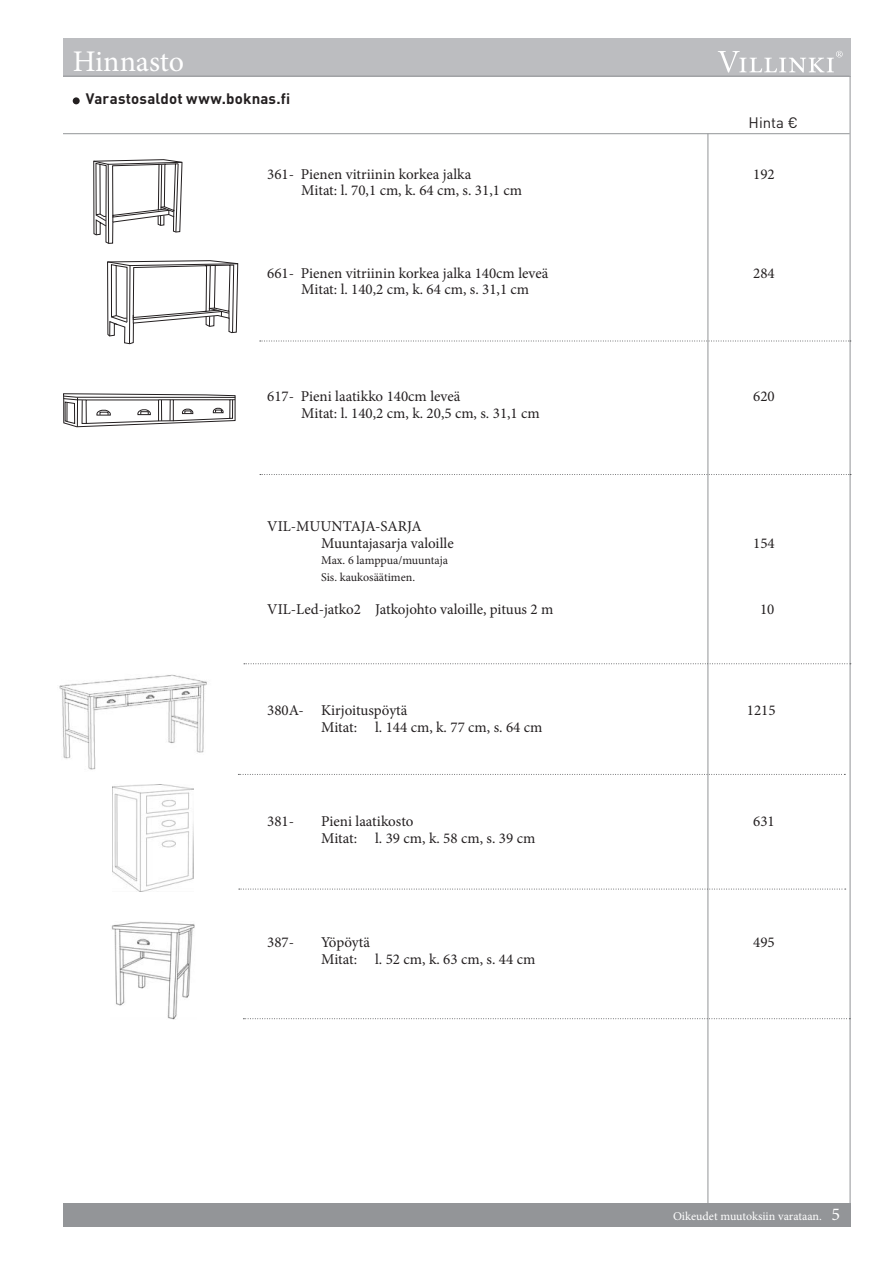
<style>
.page{position:relative;width:893px;height:1263px;background:#fff}
.page>*{position:absolute;margin:0;border:0;box-sizing:border-box;transform-origin:0 0}
.t1{font:30px "Minion Pro";color:#fff}
.t2{font:15px/16.5px "Minion Pro";color:#231f20}
.t3{font:700 15px "DINOT";letter-spacing:.015em;color:#231f20}
.t4{font:15px "DINOT";color:#231f20}
.t5{font:12px/16.5px "Minion Pro";color:#231f20}
.t6{font:12px "Minion Pro";color:#fff}
.s1{font-size:18px}
</style>
<div class="page">
<div style="left:63px;top:1203px;width:787px;height:24px;background:#939598"></div>
<div style="left:63px;top:38px;width:787px;height:38px;background:#bcbdc0"></div>
<div style="left:73px;top:97px;width:7px;height:7px;background:#231f20;border-radius:50%"></div>
<hr style="left:63px;top:133px;width:787px;height:1px;background:#939598">
<hr style="left:63px;top:76px;width:787px;height:1px;background:#939598">
<hr style="left:850px;top:76px;width:1px;height:1129px;background:#939598">
<hr style="left:707px;top:134px;width:1px;height:1071px;background:#939598">
<svg style="left:718px;top:51px;width:125px;height:22px"></svg>
<svg style="left:260px;top:341px;width:591px;height:1px"></svg>
<svg style="left:244px;top:663px;width:607px;height:1px"></svg>
<svg style="left:93px;top:159px;width:89px;height:85px"></svg>
<svg style="left:107px;top:260px;width:131px;height:84px"></svg>
<img style="left:59px;top:674px;width:148px;height:96px">
<img style="left:113px;top:785px;width:81px;height:106px">
<svg style="left:239px;top:889px;width:607px;height:1px"></svg>
<svg style="left:238px;top:774px;width:607px;height:1px"></svg>
<svg style="left:63px;top:393px;width:173px;height:34px"></svg>
<svg style="left:260px;top:474px;width:591px;height:1px"></svg>
<img style="left:111px;top:921px;width:84px;height:99px">
<svg style="left:243px;top:1018px;width:607px;height:1px"></svg>
<h1 class="t1" style="left:73px;top:42px;width:113px">Hinnasto</h1>
<p class="t3" style="left:86px;top:89px;width:206px">Varastosaldot www.boknas.fi</p>
<p class="t4" style="left:749px;top:114px;width:51px">Hinta €</p>
<p class="t2" style="left:267px;top:166px;width:206px">361- Pienen vitriinin korkea jalka</p>
<p class="t2" style="left:753px;top:166px;width:23px">192</p>
<p class="t2" style="left:301px;top:182px;width:222px">Mitat: l. 70,1 cm, k. 64 cm, s. 31,1 cm</p>
<p class="t2" style="left:267px;top:265px;width:283px">661- Pienen vitriinin korkea jalka 140cm leveä</p>
<p class="t2" style="left:753px;top:265px;width:23px">284</p>
<p class="t2" style="left:301px;top:281px;width:229px">Mitat: l. 140,2 cm, k. 64 cm, s. 31,1 cm</p>
<p class="t2" style="left:267px;top:388px;width:195px">617- Pieni laatikko 140cm leveä</p>
<p class="t2" style="left:753px;top:388px;width:23px">620</p>
<p class="t2" style="left:301px;top:405px;width:240px">Mitat: l. 140,2 cm, k. 20,5 cm, s. 31,1 cm</p>
<p class="t2" style="left:321px;top:518px;width:134px;text-indent:-54px">VIL-MUUNTAJA-SARJA<br>Muuntajasarja valoille</p>
<p class="t2" style="left:753px;top:535px;width:23px">154</p>
<p class="t5" style="left:321px;top:552px;width:128px">Max. 6 lamppua/muuntaja<br>Sis. kaukosäätimen.</p>
<p class="t2" style="left:267px;top:601px;width:288px">VIL-Led-jatko2 Jatkojohto valoille, pituus 2 m</p>
<p class="t2" style="left:760px;top:601px;width:16px">10</p>
<p class="t2" style="left:267px;top:702px;width:142px">380A- Kirjoituspöytä</p>
<p class="t2" style="left:747px;top:702px;width:30px">1215</p>
<p class="t2" style="left:321px;top:719px;width:223px">Mitat: l. 144 cm, k. 77 cm, s. 64 cm</p>
<p class="t2" style="left:267px;top:813px;width:28px">381-</p>
<p class="t2" style="left:321px;top:813px;width:94px">Pieni laatikosto</p>
<p class="t2" style="left:753px;top:813px;width:23px">631</p>
<p class="t2" style="left:321px;top:830px;width:216px">Mitat: l. 39 cm, k. 58 cm, s. 39 cm</p>
<p class="t2" style="left:267px;top:934px;width:28px">387-</p>
<p class="t2" style="left:321px;top:934px;width:50px">Yöpöytä</p>
<p class="t2" style="left:753px;top:934px;width:23px">495</p>
<p class="t2" style="left:321px;top:950px;width:216px">Mitat: l. 52 cm, k. 63 cm, s. 44 cm</p>
<p class="t6" style="left:673px;top:1208px;width:169px">Oikeudet muutoksiin varataan. <span class="s1">5</span></p>
</div>
